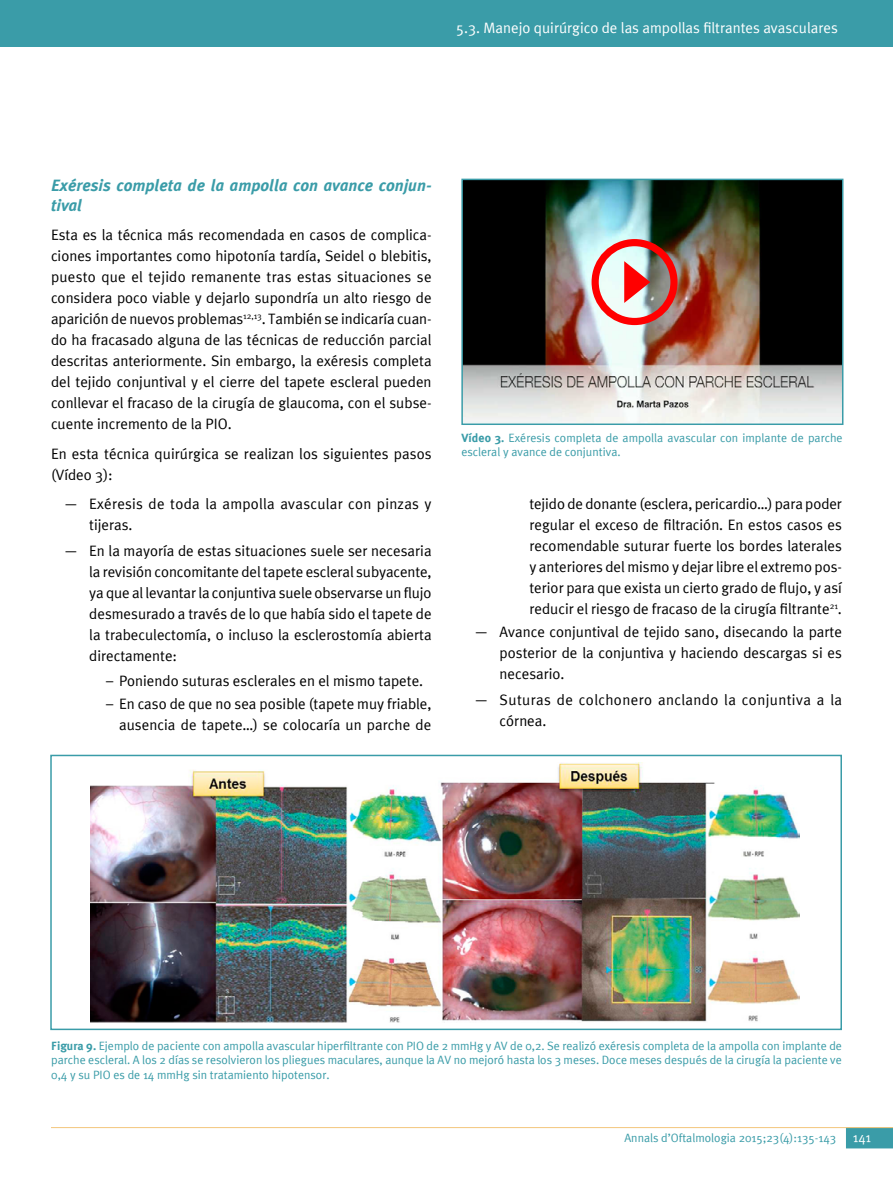
<style>
.page{position:relative;width:893px;height:1191px;background:#fff}
.page>*{position:absolute;margin:0;border:0;box-sizing:border-box;transform-origin:0 0}
.t1{font:italic 700 16.5px/19.8px "Meta Plus";color:#3a9ca8}
.t2{font:15px/21px "Meta Plus Normal";color:#000;text-align:justify}
.t3{font:15px "Meta Plus Normal";color:#fff}
.t4{font:15px/21px "Meta Plus Normal";letter-spacing:.025em;color:#000}
.t5{font:13.5px "Meta Plus Normal";color:#fff}
.t6{font:12px/14.4px "Meta Plus Normal";color:#3a9ca8}
.s1{font-family:"Meta Plus";font-weight:700}
</style>
<div class="page">
<svg style="left:846px;top:1128px;width:47px;height:20px"></svg>
<hr style="left:51px;top:1127px;width:842px;height:1px;background:#f3c67c">
<div style="left:0;top:0;width:893px;height:47px;background:#3a9ca8"></div>
<img style="left:464px;top:182px;width:376px;height:240px">
<div style="left:461px;top:179px;width:382px;height:246px;border:2px solid #3a9ca8"></div>
<img style="left:91px;top:762px;width:709px;height:261px">
<div style="left:50px;top:754px;width:792px;height:276px;border:2px solid #3a9ca8"></div>
<div style="left:592px;top:239px;width:86px;height:86px;border:7px solid #f00;border-radius:50%"></div>
<svg style="left:624px;top:261px;width:26px;height:42px"></svg>
<p class="t3" style="left:456px;top:19px;width:383px">5.3. Manejo quirúrgico de las ampollas filtrantes avasculares</p>
<p class="t1" style="left:51px;top:175px;width:382px">Exéresis completa de la ampolla con avance conjun&shy;tival</p>
<p class="t2" style="left:51px;top:224px;width:382px">Esta es la técnica más recomendada en casos de complica&shy;ciones importantes como hipotonía tardía, Seidel o blebitis, puesto que el tejido remanente tras estas situaciones se considera poco viable y dejarlo supondría un alto riesgo de aparición de nuevos problemas<sup>12,13</sup>. También se indicaría cuan&shy;do ha fracasado alguna de las técnicas de reducción parcial descritas anteriormente. Sin embargo, la exéresis completa del tejido conjuntival y el cierre del tapete escleral pueden conllevar el fracaso de la cirugía de glaucoma, con el subse&shy;cuente incremento de la PIO.</p>
<p class="t2" style="left:51px;top:443px;width:382px">En esta técnica quirúrgica se realizan los siguientes pasos (Vídeo 3):</p>
<p class="t2" style="left:89px;top:493px;width:344px;text-indent:-26px">— Exéresis de toda la ampolla avascular con pinzas y tijeras.</p>
<p class="t2" style="left:89px;top:540px;width:344px;text-indent:-26px">— En la mayoría de estas situaciones suele ser necesaria la revisión concomitante del tapete escleral subyacente, ya que al levantar la conjuntiva suele observarse un flujo desmesurado a través de lo que había sido el tapete de la trabeculectomía, o incluso la esclerostomía abierta directamente:</p>
<p class="t2" style="left:106px;top:670px;width:318px">– Poniendo suturas esclerales en el mismo tapete.</p>
<p class="t2" style="left:106px;top:693px;width:327px;text-align:right">– En caso de que no sea posible (tapete muy friable, ausencia de tapete…) se colocaría un parche de</p>
<p class="t6" style="left:461px;top:430px;width:383px"><span class="s1">Vídeo 3.</span> Exéresis completa de ampolla avascular con implante de parche escleral y avance de conjuntiva.</p>
<p class="t2" style="left:529px;top:493px;width:314px">tejido de donante (esclera, pericardio…) para poder regular el exceso de filtración. En estos casos es recomendable suturar fuerte los bordes laterales y anteriores del mismo y dejar libre el extremo pos&shy;terior para que exista un cierto grado de flujo, y así reducir el riesgo de fracaso de la cirugía filtrante<sup>21</sup>.</p>
<p class="t2" style="left:500px;top:621px;width:344px;text-indent:-26px">— Avance conjuntival de tejido sano, disecando la parte posterior de la conjuntiva y haciendo descargas si es necesario.</p>
<p class="t4" style="left:500px;top:688px;width:344px;text-indent:-26px">— Suturas de colchonero anclando la conjuntiva a la córnea.</p>
<p class="t6" style="left:51px;top:1038px;width:792px;text-align:justify"><span class="s1">Figura 9.</span> Ejemplo de paciente con ampolla avascular hiperfiltrante con PIO de 2 mmHg y AV de 0,2. Se realizó exéresis completa de la ampolla con implante de parche escleral. A los 2 días se resolvieron los pliegues maculares, aunque la AV no mejoró hasta los 3 meses. Doce meses después de la cirugía la paciente ve 0,4 y su PIO es de 14 mmHg sin tratamiento hipotensor.</p>
<p class="t6" style="left:624px;top:1130px;width:213px">Annals d’Oftalmologia 2015;23(4):135-143</p>
<p class="t5" style="left:853px;top:1129px;width:20px">141</p>
</div>
